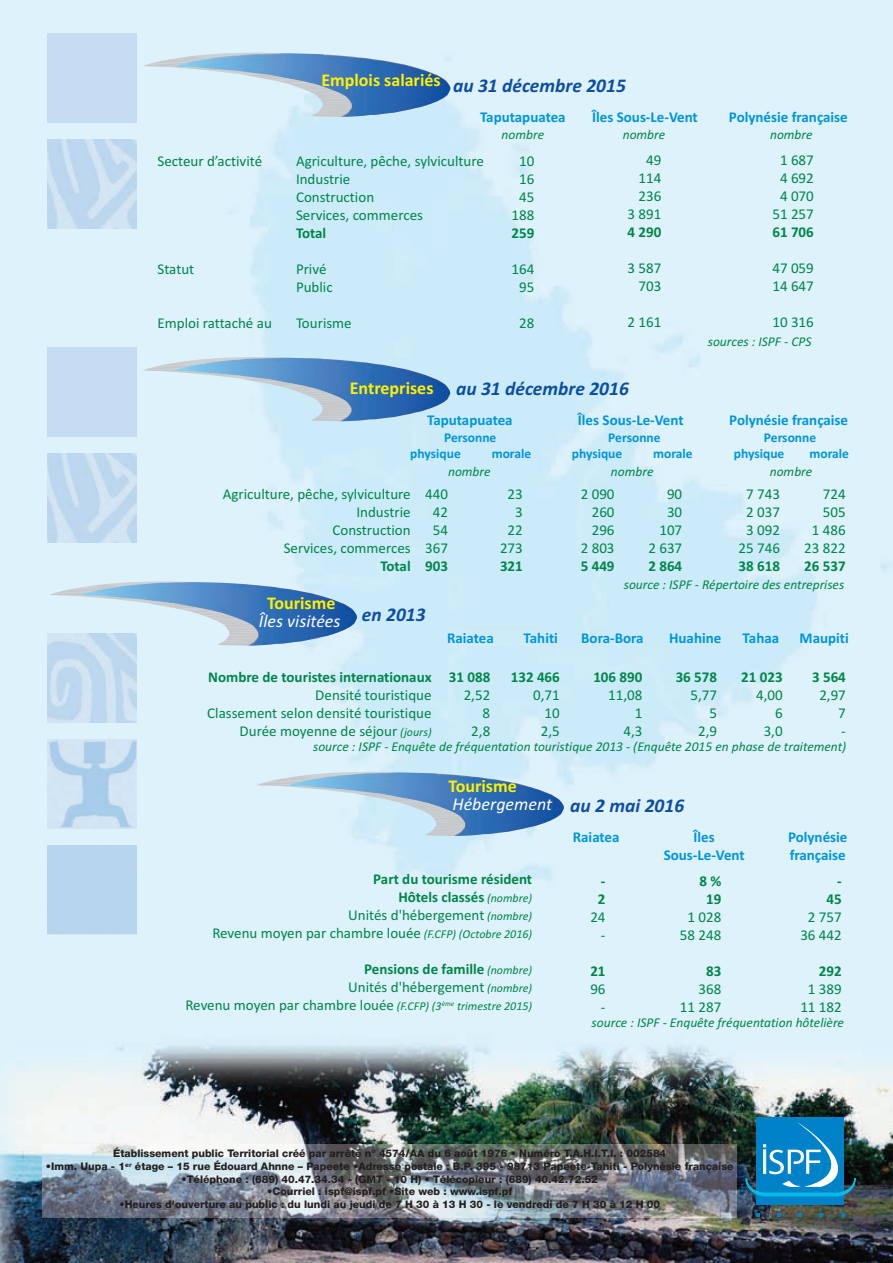
<style>
.page{position:relative;width:893px;height:1263px;background:#fff}
.page>*{position:absolute;margin:0;border:0;box-sizing:border-box;transform-origin:0 0}
.t1{font:italic 700 19.5px "Calibri";color:#0d4da1}
.t2{font:700 18px "Calibri";color:#fff101}
.t3{font:italic 18px "Calibri";color:#fff}
.t4{font:15px/18px "Calibri";color:#00854a;text-align:right}
.t5{font:700 15px/18px "Calibri";color:#0095d9;text-align:center}
.t6{font:700 15px/18px "Calibri";color:#00854a;text-align:center}
.t7{font:italic 13.5px "Calibri";color:#00854a}
.t8{font:700 13.5px/16px "Calibri";color:#0095d9}
.t9{font:800 10.5px "Helvetica Neue";color:#231f20}
.s1{font-style:italic;font-size:12px}
.s2{font-weight:700}
</style>
<div class="page">
<img style="left:0;top:0;width:893px;height:1263px">
<img style="left:43px;top:1144px;width:694px;height:74px">
<svg style="left:756px;top:1213px;width:4px;height:3px"></svg>
<svg style="left:777px;top:1213px;width:4px;height:3px"></svg>
<div style="left:756px;top:1118px;width:88px;height:87px;background:#0082c8"></div>
<svg style="left:745px;top:1121px;width:111px;height:75px"></svg>
<svg style="left:143px;top:53px;width:307px;height:64px;background:#99bcdc"></svg>
<svg style="left:143px;top:357px;width:307px;height:64px;background:#96bbdc"></svg>
<svg style="left:50px;top:581px;width:307px;height:65px;background:#96badb"></svg>
<svg style="left:256px;top:772px;width:308px;height:64px;background:#97bcdc"></svg>
<div style="left:47px;top:845px;width:89px;height:89px;background:#b7d5ee"></div>
<img style="left:47px;top:739px;width:89px;height:90px">
<img style="left:47px;top:633px;width:89px;height:90px">
<img style="left:47px;top:453px;width:89px;height:90px">
<div style="left:47px;top:347px;width:89px;height:89px;background:#c6dcf2"></div>
<img style="left:47px;top:139px;width:89px;height:90px">
<div style="left:47px;top:33px;width:89px;height:89px;background:#c6dcf2"></div>
<p class="t4" style="left:158px;top:152px;width:106px">Secteur d’activité</p>
<p class="t4" style="left:158px;top:260px;width:38px">Statut</p>
<p class="t4" style="left:158px;top:314px;width:116px">Emploi rattaché au</p>
<p class="t2" style="left:321px;top:69px;width:121px">Emplois salariés</p>
<h1 class="t1" style="left:453px;top:74px;width:174px">au 31 décembre 2015</h1>
<p class="t5" style="left:480px;top:108px;width:87px">Taputapuatea</p>
<p class="t4" style="left:511px;top:152px;width:24px;text-align:center">10<br>16<br>45<br>188</p>
<p class="t6" style="left:511px;top:224px;width:24px">259</p>
<p class="t4" style="left:511px;top:260px;width:24px;text-align:center">164<br>95</p>
<p class="t4" style="left:519px;top:314px;width:17px">28</p>
<p class="t7" style="left:502px;top:127px;width:44px">nombre</p>
<p class="t4" style="left:296px;top:152px;width:189px;text-align:left">Agriculture, pêche, sylviculture<br>Industrie<br>Construction<br>Services, commerces</p>
<p class="t6" style="left:296px;top:224px;width:32px">Total</p>
<p class="t4" style="left:296px;top:260px;width:38px;text-align:left">Privé<br>Public</p>
<p class="t4" style="left:296px;top:314px;width:57px">Tourisme</p>
<p class="t5" style="left:592px;top:108px;width:107px">Îles Sous-Le-Vent</p>
<p class="t5" style="left:729px;top:108px;width:120px">Polynésie française</p>
<p class="t7" style="left:623px;top:127px;width:44px">nombre</p>
<p class="t7" style="left:770px;top:127px;width:44px">nombre</p>
<p class="t4" style="left:772px;top:151px;width:43px;text-align:center">1 687<br>4 692<br>4 070<br>51 257</p>
<p class="t6" style="left:772px;top:223px;width:43px">61 706</p>
<p class="t4" style="left:772px;top:259px;width:43px;text-align:left">47 059<br>14 647</p>
<p class="t4" style="left:772px;top:313px;width:43px">10 316</p>
<p class="t4" style="left:628px;top:151px;width:35px">49<br>114<br>236<br>3 891</p>
<p class="t6" style="left:628px;top:223px;width:35px">4 290</p>
<p class="t4" style="left:628px;top:259px;width:35px">3 587<br>703</p>
<p class="t4" style="left:628px;top:313px;width:35px">2 161</p>
<p class="t7" style="left:708px;top:334px;width:105px">sources : ISPF - CPS</p>
<p class="t2" style="left:350px;top:377px;width:85px">Entreprises</p>
<h1 class="t1" style="left:456px;top:377px;width:174px">au 31 décembre 2016</h1>
<p class="t5" style="left:427px;top:411px;width:87px">Taputapuatea</p>
<p class="t5" style="left:578px;top:411px;width:107px">Îles Sous-Le-Vent</p>
<p class="t5" style="left:729px;top:411px;width:120px">Polynésie française</p>
<p class="t8" style="left:492px;top:429px;width:41px;text-indent:-48px">Personne morale</p>
<p class="t8" style="left:410px;top:445px;width:52px">physique</p>
<p class="t8" style="left:653px;top:429px;width:41px;text-indent:-45px">Personne morale</p>
<p class="t8" style="left:572px;top:445px;width:52px">physique</p>
<p class="t8" style="left:809px;top:429px;width:41px;text-indent:-46px">Personne morale</p>
<p class="t8" style="left:734px;top:445px;width:52px">physique</p>
<p class="t4" style="left:223px;top:485px;width:189px">Agriculture, pêche, sylviculture<br>Industrie<br>Construction<br>Services, commerces</p>
<p class="t6" style="left:380px;top:557px;width:32px">Total</p>
<p class="t7" style="left:448px;top:463px;width:44px">nombre</p>
<p class="t4" style="left:425px;top:485px;width:24px;text-align:center">440<br>42<br>54<br>367</p>
<p class="t6" style="left:425px;top:557px;width:24px">903</p>
<p class="t4" style="left:500px;top:485px;width:24px">23<br>3<br>22<br>273</p>
<p class="t6" style="left:500px;top:557px;width:24px">321</p>
<p class="t2" style="left:267px;top:593px;width:70px">Tourisme</p>
<p class="t3" style="left:259px;top:611px;width:83px">Îles visitées</p>
<h1 class="t1" style="left:362px;top:602px;width:65px">en 2013</h1>
<p class="t6" style="left:208px;top:668px;width:225px">Nombre de touristes internationaux</p>
<p class="t4" style="left:207px;top:686px;width:226px">Densité touristique<br>Classement selon densité touristique<br>Durée moyenne de séjour <span class="s1">(jours)</span></p>
<p class="t5" style="left:447px;top:628px;width:48px">Raiatea</p>
<p class="t6" style="left:449px;top:668px;width:43px">31 088</p>
<p class="t4" style="left:464px;top:686px;width:28px">2,52<br>8<br>2,8</p>
<p class="t5" style="left:524px;top:628px;width:36px">Tahiti</p>
<p class="t6" style="left:511px;top:668px;width:51px">132 466</p>
<p class="t4" style="left:541px;top:686px;width:20px;text-align:justify;text-indent:-8px">0,71<br>10<br>2,5</p>
<p class="t7" style="left:611px;top:463px;width:44px">nombre</p>
<p class="t7" style="left:770px;top:463px;width:44px">nombre</p>
<p class="t4" style="left:804px;top:485px;width:43px">724<br>505<br>1 486<br>23 822</p>
<p class="t6" style="left:804px;top:557px;width:43px">26 537</p>
<p class="t4" style="left:739px;top:485px;width:43px;text-align:center">7 743<br>2 037<br>3 092<br>25 746</p>
<p class="t6" style="left:739px;top:557px;width:43px">38 618</p>
<p class="t4" style="left:581px;top:485px;width:35px">2 090<br>260<br>296<br>2 803</p>
<p class="t6" style="left:581px;top:557px;width:35px">5 449</p>
<p class="t4" style="left:648px;top:485px;width:35px">90<br>30<br>107<br>2 637</p>
<p class="t6" style="left:648px;top:557px;width:35px">2 864</p>
<p class="t7" style="left:624px;top:576px;width:222px">source : ISPF - Répertoire des entreprises</p>
<p class="t5" style="left:581px;top:628px;width:64px">Bora-Bora</p>
<p class="t6" style="left:593px;top:668px;width:51px">106 890</p>
<p class="t4" style="left:608px;top:686px;width:36px">11,08<br>1<br>4,3</p>
<p class="t5" style="left:669px;top:628px;width:54px">Huahine</p>
<p class="t6" style="left:676px;top:668px;width:43px">36 578</p>
<p class="t4" style="left:691px;top:686px;width:28px">5,77<br>5<br>2,9</p>
<p class="t5" style="left:743px;top:628px;width:38px">Tahaa</p>
<p class="t6" style="left:741px;top:668px;width:43px">21 023</p>
<p class="t4" style="left:756px;top:686px;width:28px">4,00<br>6<br>3,0</p>
<p class="t5" style="left:800px;top:628px;width:51px">Maupiti</p>
<p class="t6" style="left:812px;top:668px;width:35px">3 564</p>
<p class="t4" style="left:838px;top:686px;width:9px;text-align:justify;text-indent:-19px">2,97<br>7 -</p>
<p class="t7" style="left:313px;top:738px;width:535px">source : ISPF - Enquête de fréquentation touristique 2013 - (Enquête 2015 en phase de traitement)</p>
<p class="t2" style="left:448px;top:775px;width:70px">Tourisme</p>
<p class="t3" style="left:452px;top:793px;width:101px">Hébergement</p>
<p class="t4" style="left:212px;top:870px;width:321px"><span class="s2">Part du tourisme résident<br>Hôtels classés</span> <span class="s1">(nombre)<br></span>Unités d'hébergement <span class="s1">(nombre)<br></span>Revenu moyen par chambre louée <span class="s1">(F.CFP) (Octobre 2016)</span></p>
<p class="t4" style="left:185px;top:960px;width:348px"><span class="s2">Pensions de famille</span> <span class="s1">(nombre)<br></span>Unités d'hébergement <span class="s1">(nombre)<br></span>Revenu moyen par chambre louée <span class="s1">(F.CFP) (3</span><sup>ème</sup> <span class="s1">trimestre 2015)</span></p>
<h1 class="t1" style="left:570px;top:793px;width:115px">au 2 mai 2016</h1>
<p class="t5" style="left:573px;top:828px;width:48px">Raiatea</p>
<p class="t6" style="left:598px;top:871px;width:9px;text-align:left">-<br>2</p>
<p class="t4" style="left:590px;top:907px;width:17px">24 -</p>
<p class="t6" style="left:590px;top:961px;width:17px">21</p>
<p class="t4" style="left:590px;top:979px;width:17px">96 -</p>
<p class="t5" style="left:664px;top:828px;width:83px">Îles<br>Sous-Le-Vent</p>
<p class="t6" style="left:699px;top:871px;width:23px">8%<br>19</p>
<p class="t4" style="left:680px;top:907px;width:43px;text-align:center">1 028<br>58 248</p>
<p class="t6" style="left:706px;top:961px;width:17px">83</p>
<p class="t4" style="left:680px;top:979px;width:43px">368<br>11 287</p>
<p class="t5" style="left:788px;top:828px;width:61px;text-align:left">Polynésie française</p>
<p class="t6" style="left:826px;top:871px;width:17px;text-align:right">-<br>45</p>
<p class="t4" style="left:800px;top:907px;width:43px;text-align:center">2 757<br>36 442</p>
<p class="t6" style="left:819px;top:961px;width:24px">292</p>
<p class="t4" style="left:800px;top:979px;width:43px;text-align:center">1 389<br>11 182</p>
<p class="t7" style="left:592px;top:1014px;width:254px">source : ISPF - Enquête fréquentation hôtelière</p>
<p class="t9" style="left:113px;top:1150px;width:554px">Établissement public Territorial créé par arrêté n° 4574/AA du 6 août 1976 • Numéro T.A.H.I.T.I. : 002584</p>
<p class="t9" style="left:46px;top:1162px;width:689px">•Imm. Uupa - 1<sup>er</sup> étage – 15 rue Édouard Ahnne – Papeete •Adresse postale : B.P. 395 - 98713 Papeete-Tahiti - Polynésie française</p>
<p class="t9" style="left:182px;top:1175px;width:418px">•Téléphone : (689) 40.47.34.34 - (GMT - 10 H) • Télécopieur : (689) 40.42.72.52</p>
<p class="t9" style="left:267px;top:1188px;width:247px">•Courriel : ispf@ispf.pf •Site web : www.ispf.pf</p>
<p class="t9" style="left:119px;top:1200px;width:542px">•Heures d'ouverture au public : du lundi au jeudi de 7 H 30 à 13 H 30 - le vendredi de 7 H 30 à 12 H 00</p>
</div>
